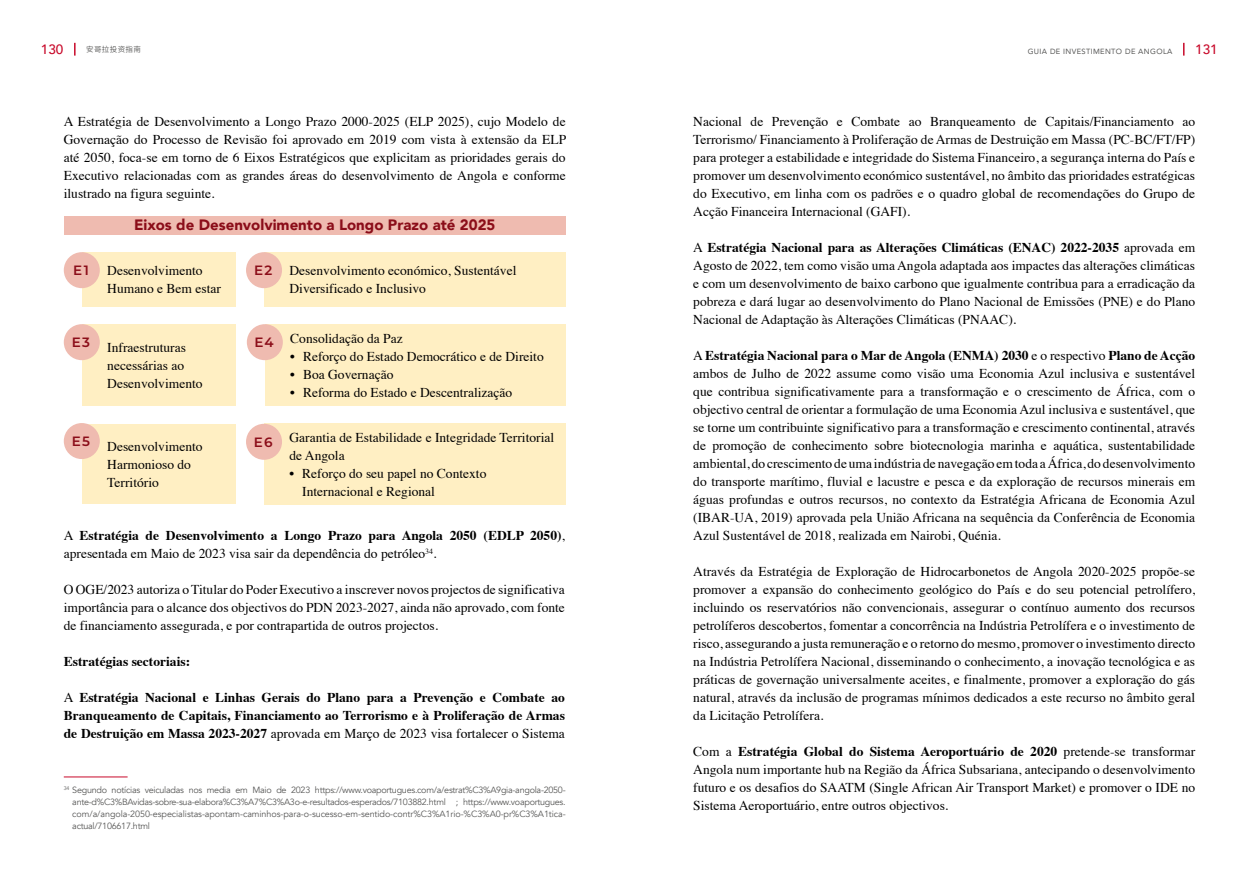
<style>
.page{position:relative;width:1259px;height:893px;background:#fff}
.page>*{position:absolute;margin:0;border:0;box-sizing:border-box;transform-origin:0 0}
.t1{font:900 15px "Avenir";color:#8b0d19}
.t2{font:13.5px/18px "Times";color:#000;text-align:justify}
.t3{font:700 13.5px/18px "Times";color:#000}
.t4{font:600 13.5px "Montserrat";letter-spacing:.09em;color:#8b0d19}
.t5{font:500 13.5px "Avenir";color:#c8092a}
.t6{font:9px/12px "Avenir";letter-spacing:-.01em;color:#575756;text-align:justify}
.t7{font:7.5px "Avenir";letter-spacing:.05em;color:#575756}
.t8{font:600 7.5px "Noto Sans CJ Ksc";letter-spacing:.05em;color:#575756}
.s1{font-weight:400}
.s2{font-weight:700}
</style>
<div class="page">
<svg style="left:74px;top:43px;width:2px;height:13px"></svg>
<svg style="left:1183px;top:43px;width:1px;height:13px"></svg>
<div style="left:82px;top:252px;width:153px;height:54px;background:#ffefc3"></div>
<div style="left:265px;top:324px;width:301px;height:81px;background:#ffefc3"></div>
<div style="left:264px;top:252px;width:302px;height:54px;background:#ffefc3"></div>
<div style="left:264px;top:423px;width:302px;height:81px;background:#ffefc3"></div>
<div style="left:82px;top:324px;width:153px;height:81px;background:#ffefc3"></div>
<div style="left:82px;top:424px;width:153px;height:80px;background:#ffefc3"></div>
<div style="left:64px;top:252px;width:36px;height:36px;background:#efbbb0;border-radius:50%"></div>
<div style="left:246px;top:424px;width:36px;height:36px;background:#efbbb0;border-radius:50%"></div>
<div style="left:64px;top:423px;width:36px;height:36px;background:#efbbb0;border-radius:50%"></div>
<div style="left:246px;top:252px;width:36px;height:36px;background:#efbbb0;border-radius:50%"></div>
<div style="left:64px;top:324px;width:36px;height:36px;background:#efbbb0;border-radius:50%"></div>
<div style="left:247px;top:324px;width:36px;height:36px;background:#efbbb0;border-radius:50%"></div>
<div style="left:64px;top:216px;width:502px;height:18px;background:#efbbb0"></div>
<hr style="left:64px;top:777px;width:64px;height:1px;background:#c8092a">
<p class="t5" style="left:41px;top:38px;width:24px">130</p>
<p class="t8" style="left:86px;top:45px;width:56px">安哥拉投资指南</p>
<p class="t7" style="left:1027px;top:45px;width:146px">GUIA DE INVESTIMENTO DE ANGOLA</p>
<p class="t5" style="left:1195px;top:38px;width:24px">131</p>
<p class="t2" style="left:64px;top:111px;width:504px">A Estratégia de Desenvolvimento a Longo Prazo 2000-2025 (ELP 2025), cujo Modelo de Governação do Processo de Revisão foi aprovado em 2019 com vista à extensão da ELP até 2050, foca-se em torno de 6 Eixos Estratégicos que explicitam as prioridades gerais do Executivo relacionadas com as grandes áreas do desenvolvimento de Angola e conforme ilustrado na figura seguinte.</p>
<p class="t4" style="left:73px;top:261px;width:17px">E1</p>
<p class="t1" style="left:134px;top:212px;width:363px">Eixos de Desenvolvimento a Longo Prazo até 2025</p>
<p class="t2" style="left:107px;top:261px;width:115px">Desenvolvimento<br>Humano e Bem estar</p>
<p class="t4" style="left:254px;top:261px;width:20px">E2</p>
<p class="t2" style="left:289px;top:261px;width:228px">Desenvolvimento económico, Sustentável<br>Diversificado e Inclusivo</p>
<p class="t4" style="left:72px;top:333px;width:20px">E3</p>
<p class="t4" style="left:254px;top:333px;width:21px">E4</p>
<p class="t2" style="left:107px;top:337px;width:97px;text-align:left">Infraestruturas necessárias ao<br>Desenvolvimento</p>
<p class="t4" style="left:72px;top:432px;width:20px">E5</p>
<p class="t4" style="left:254px;top:432px;width:20px">E6</p>
<p class="t2" style="left:107px;top:437px;width:97px;text-align:left">Desenvolvimento<br>Harmonioso do<br>Território</p>
<p class="t2" style="left:290px;top:328px;width:114px">Consolidação da Paz</p>
<p class="t2" style="left:290px;top:346px;width:255px">• Reforço do Estado Democrático e de Direito</p>
<p class="t2" style="left:290px;top:364px;width:105px">• Boa Governação</p>
<p class="t2" style="left:290px;top:382px;width:223px">• Reforma do Estado e Descentralização</p>
<p class="t2" style="left:289px;top:427px;width:266px">Garantia de Estabilidade e Integridade Territorial de Angola</p>
<p class="t2" style="left:302px;top:463px;width:186px;text-indent:-13px">• Reforço do seu papel no Contexto<br>Internacional e Regional</p>
<p class="t3" style="left:64px;top:525px;width:503px"><span class="s1">A</span> Estratégia de Desenvolvimento a Longo Prazo para Angola 2050 (EDLP 2050)<span class="s1">, apresentada em Maio de 2023 visa sair da dependência do petróleo</span><sup>34</sup><span class="s1">.</span></p>
<p class="t2" style="left:64px;top:579px;width:503px">O OGE/2023 autoriza o Titular do Poder Executivo a inscrever novos projectos de significativa importância para o alcance dos objectivos do PDN 2023-2027, ainda não aprovado, com fonte de financiamento assegurada, e por contrapartida de outros projectos.</p>
<p class="t3" style="left:64px;top:651px;width:128px">Estratégias sectoriais:</p>
<p class="t3" style="left:64px;top:687px;width:503px;text-align:justify"><span class="s1">A</span> Estratégia Nacional e Linhas Gerais do Plano para a Prevenção e Combate ao Branqueamento de Capitais, Financiamento ao Terrorismo e à Proliferação de Armas de Destruição em Massa 2023-2027 <span class="s1">aprovada em Março de 2023 visa fortalecer o Sistema</span></p>
<p class="t6" style="left:72px;top:784px;width:495px;text-indent:-9px"><sup>34</sup> Segundo notícias veiculadas nos media em Maio de 2023 https://www.voaportugues.com/a/estrat%C3%A9gia-angola-2050- ante-d%C3%BAvidas-sobre-sua-elabora%C3%A7%C3%A3o-e-resultados-esperados/7103882.html ; https://www.voaportugues. com/a/angola-2050-especialistas-apontam-caminhos-para-o-sucesso-em-sentido-contr%C3%A1rio-%C3%A0-pr%C3%A1tica&shy;actual/7106617.html</p>
<p class="t2" style="left:693px;top:111px;width:503px">Nacional de Prevenção e Combate ao Branqueamento de Capitais/Financiamento ao Terrorismo/ Financiamento à Proliferação de Armas de Destruição em Massa (PC-BC/FT/FP) para proteger a estabilidade e integridade do Sistema Financeiro, a segurança interna do País e promover um desenvolvimento económico sustentável, no âmbito das prioridades estratégicas do Executivo, em linha com os padrões e o quadro global de recomendações do Grupo de Acção Financeira Internacional (GAFI).</p>
<p class="t2" style="left:693px;top:237px;width:503px">A <span class="s2">Estratégia Nacional para as Alterações Climáticas (ENAC) 2022-2035</span> aprovada em Agosto de 2022, tem como visão uma Angola adaptada aos impactes das alterações climáticas e com um desenvolvimento de baixo carbono que igualmente contribua para a erradicação da pobreza e dará lugar ao desenvolvimento do Plano Nacional de Emissões (PNE) e do Plano Nacional de Adaptação às Alterações Climáticas (PNAAC).</p>
<p class="t2" style="left:693px;top:345px;width:503px">A <span class="s2">Estratégia Nacional para o Mar de Angola (ENMA) 2030</span> e o respectivo <span class="s2">Plano de Acção </span>ambos de Julho de 2022 assume como visão uma Economia Azul inclusiva e sustentável que contribua significativamente para a transformação e o crescimento de África, com o objectivo central de orientar a formulação de uma Economia Azul inclusiva e sustentável, que se torne um contribuinte significativo para a transformação e crescimento continental, através de promoção de conhecimento sobre biotecnologia marinha e aquática, sustentabilidade ambiental, do crescimento de uma indústria de navegação em toda a África, do desenvolvimento do transporte marítimo, fluvial e lacustre e pesca e da exploração de recursos minerais em águas profundas e outros recursos, no contexto da Estratégia Africana de Economia Azul (IBAR-UA, 2019) aprovada pela União Africana na sequência da Conferência de Economia Azul Sustentável de 2018, realizada em Nairobi, Quénia.</p>
<p class="t2" style="left:693px;top:561px;width:503px">Através da Estratégia de Exploração de Hidrocarbonetos de Angola 2020-2025 propõe-se promover a expansão do conhecimento geológico do País e do seu potencial petrolífero, incluindo os reservatórios não convencionais, assegurar o contínuo aumento dos recursos petrolíferos descobertos, fomentar a concorrência na Indústria Petrolífera e o investimento de risco, assegurando a justa remuneração e o retorno do mesmo, promover o investimento directo na Indústria Petrolífera Nacional, disseminando o conhecimento, a inovação tecnológica e as práticas de governação universalmente aceites, e finalmente, promover a exploração do gás natural, através da inclusão de programas mínimos dedicados a este recurso no âmbito geral da Licitação Petrolífera.</p>
<p class="t2" style="left:693px;top:741px;width:503px">Com a <span class="s2">Estratégia Global do Sistema Aeroportuário de 2020</span> pretende-se transformar Angola num importante hub na Região da África Subsariana, antecipando o desenvolvimento futuro e os desafios do SAATM (Single African Air Transport Market) e promover o IDE no Sistema Aeroportuário, entre outros objectivos.</p>
</div>
